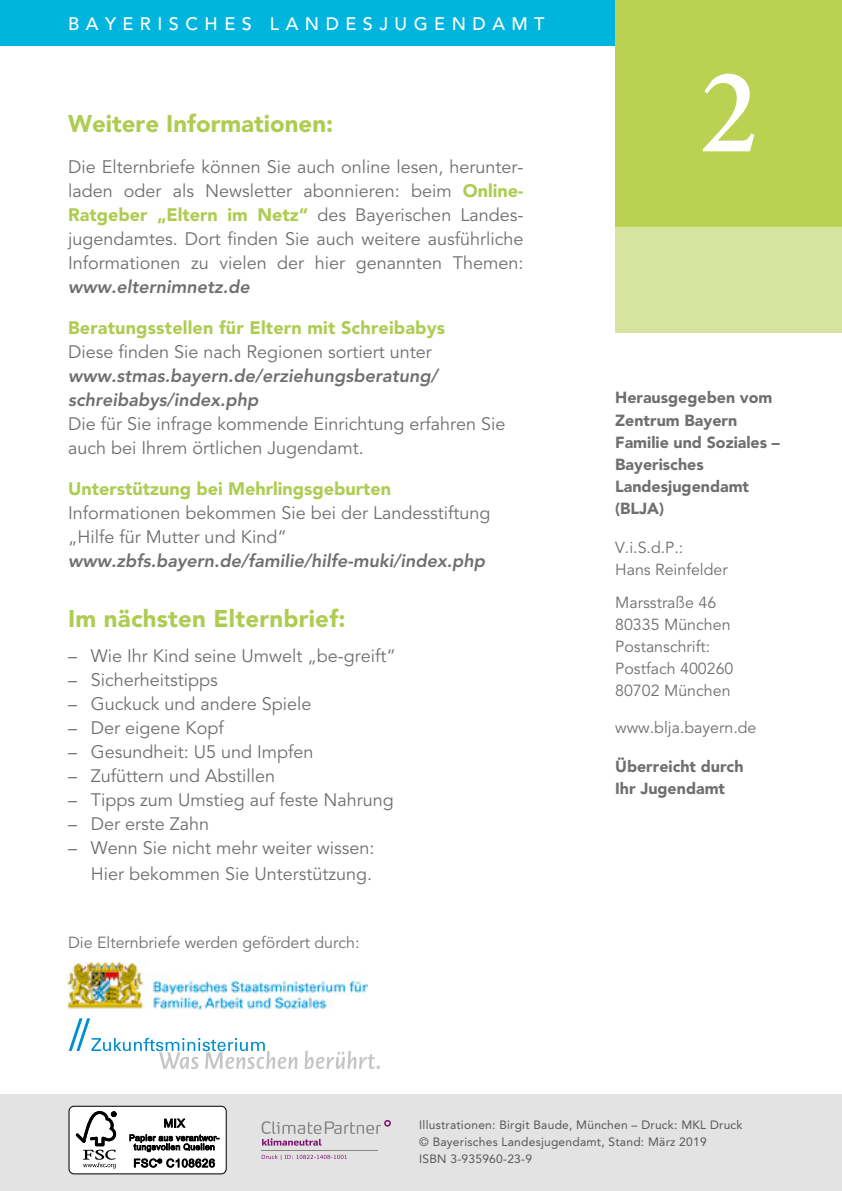
<style>
.page{position:relative;width:842px;height:1191px;background:#fff}
.page>*{position:absolute;margin:0;border:0;box-sizing:border-box;transform-origin:0 0}
.t1{font:900 24px "Avenir";letter-spacing:.005em;color:#aecc52}
.t2{font:18px/24px "Avenir";color:#6f6f6e}
.t3{font:18px/24px "Avenir Heavy Kursiv";color:#6f6f6e}
.t4{font:900 18px "Avenir";letter-spacing:.01em;color:#aecc52}
.t5{font:500 18px "Avenir";letter-spacing:.36em;color:#fff}
.t6{font:16px/22px "Avenir";color:#6f6f6e}
.t7{font:900 16px/22px "Avenir";color:#6f6f6e}
.t8{font:12px/17px "Avenir Roman";letter-spacing:.02em;color:#565656}
.s1{font-weight:900;color:#aecc52}
</style>
<div class="page">
<div style="left:0;top:1094px;width:842px;height:97px;background:#e3e3e3"></div>
<svg style="left:69px;top:1018px;width:229px;height:51px"></svg>
<svg style="left:304px;top:1050px;width:76px;height:19px"></svg>
<div style="left:615px;top:227px;width:227px;height:105px;background:#d7e49f"></div>
<div style="left:0;top:0;width:615px;height:45px;background:#00b5dd"></div>
<div style="left:615px;top:0;width:227px;height:227px;background:#bad151"></div>
<svg style="left:703px;top:74px;width:51px;height:77px"></svg>
<img style="left:68px;top:961px;width:299px;height:48px">
<hr style="left:262px;top:1150px;width:116px;height:1px;background:#878786">
<svg style="left:262px;top:1119px;width:129px;height:26px"></svg>
<svg style="left:262px;top:1154px;width:85px;height:6px"></svg>
<div style="left:69px;top:1106px;width:157px;height:67px;background:#fff;border-radius:5px"></div>
<div style="left:68px;top:1106px;width:159px;height:68px;border:1px solid #000;border-radius:5px"></div>
<svg style="left:76px;top:1111px;width:41px;height:57px"></svg>
<svg style="left:164px;top:1118px;width:21px;height:10px"></svg>
<svg style="left:129px;top:1134px;width:90px;height:18px"></svg>
<svg style="left:134px;top:1158px;width:81px;height:9px"></svg>
<p class="t5" style="left:68px;top:13px;width:478px">BAYERISCHES LANDESJUGENDAMT</p>
<h1 class="t1" style="left:68px;top:109px;width:267px">Weitere Informationen:</h1>
<p class="t2" style="left:68px;top:155px;width:457px;text-align:justify">Die Elternbriefe können Sie auch online lesen, herunter&shy;laden oder als Newsletter abonnieren: beim <span class="s1">Online-Ratgeber „Eltern im Netz“</span> des Bayerischen Landes&shy;jugendamtes. Dort finden Sie auch weitere ausführliche Informationen zu vielen der hier genannten Themen:</p>
<p class="t3" style="left:68px;top:274px;width:183px">www.elternimnetz.de</p>
<p class="t4" style="left:68px;top:316px;width:379px">Beratungsstellen für Eltern mit Schreibabys</p>
<p class="t2" style="left:68px;top:340px;width:365px">Diese finden Sie nach Regionen sortiert unter</p>
<p class="t3" style="left:68px;top:363px;width:371px">www.stmas.bayern.de/erziehungsberatung/ schreibabys/index.php</p>
<p class="t2" style="left:68px;top:412px;width:439px">Die für Sie infrage kommende Einrichtung erfahren Sie auch bei Ihrem örtlichen Jugendamt.</p>
<p class="t4" style="left:68px;top:477px;width:324px">Unterstützung bei Mehrlingsgeburten</p>
<p class="t2" style="left:68px;top:501px;width:424px">Informationen bekommen Sie bei der Landesstiftung „Hilfe für Mutter und Kind“</p>
<p class="t3" style="left:68px;top:548px;width:419px">www.zbfs.bayern.de/familie/hilfe-muki/index.php</p>
<h1 class="t1" style="left:68px;top:604px;width:279px">Im nächsten Elternbrief:</h1>
<p class="t2" style="left:68px;top:644px;width:329px">– Wie Ihr Kind seine Umwelt „be-greift“</p>
<p class="t2" style="left:68px;top:668px;width:151px">– Sicherheitstipps</p>
<p class="t2" style="left:68px;top:692px;width:245px">– Guckuck und andere Spiele</p>
<p class="t2" style="left:68px;top:716px;width:157px">– Der eigene Kopf</p>
<p class="t2" style="left:68px;top:740px;width:247px">– Gesundheit: U5 und Impfen</p>
<p class="t2" style="left:68px;top:764px;width:208px">– Zufüttern und Abstillen</p>
<p class="t2" style="left:68px;top:788px;width:327px">– Tipps zum Umstieg auf feste Nahrung</p>
<p class="t2" style="left:68px;top:812px;width:143px">– Der erste Zahn</p>
<p class="t2" style="left:68px;top:835px;width:308px;line-height:26px;text-align:right">– Wenn Sie nicht mehr weiter wissen:<br>Hier bekommen Sie Unterstützung.</p>
<p class="t6" style="left:68px;top:932px;width:293px">Die Elternbriefe werden gefördert durch:</p>
<p class="t7" style="left:615px;top:387px;width:166px">Herausgegeben vom<br>Zentrum Bayern<br>Familie und Soziales –<br>Bayerisches<br>Landesjugendamt (BLJA)</p>
<p class="t6" style="left:615px;top:536px;width:114px">V.i.S.d.P.:<br>Hans Reinfelder</p>
<p class="t6" style="left:615px;top:592px;width:120px">Marsstraße 46<br>80335 München<br>Postanschrift:<br>Postfach 400260<br>80702 München</p>
<p class="t6" style="left:615px;top:717px;width:143px">www.blja.bayern.de</p>
<p class="t7" style="left:615px;top:755px;width:130px">Überreicht durch<br>Ihr Jugendamt</p>
<p class="t8" style="left:419px;top:1116px;width:325px">Illustrationen: Birgit Baude, München – Druck: MKL Druck © Bayerisches Landesjugendamt, Stand: März 2019<br>ISBN 3-935960-23-9</p>
</div>
